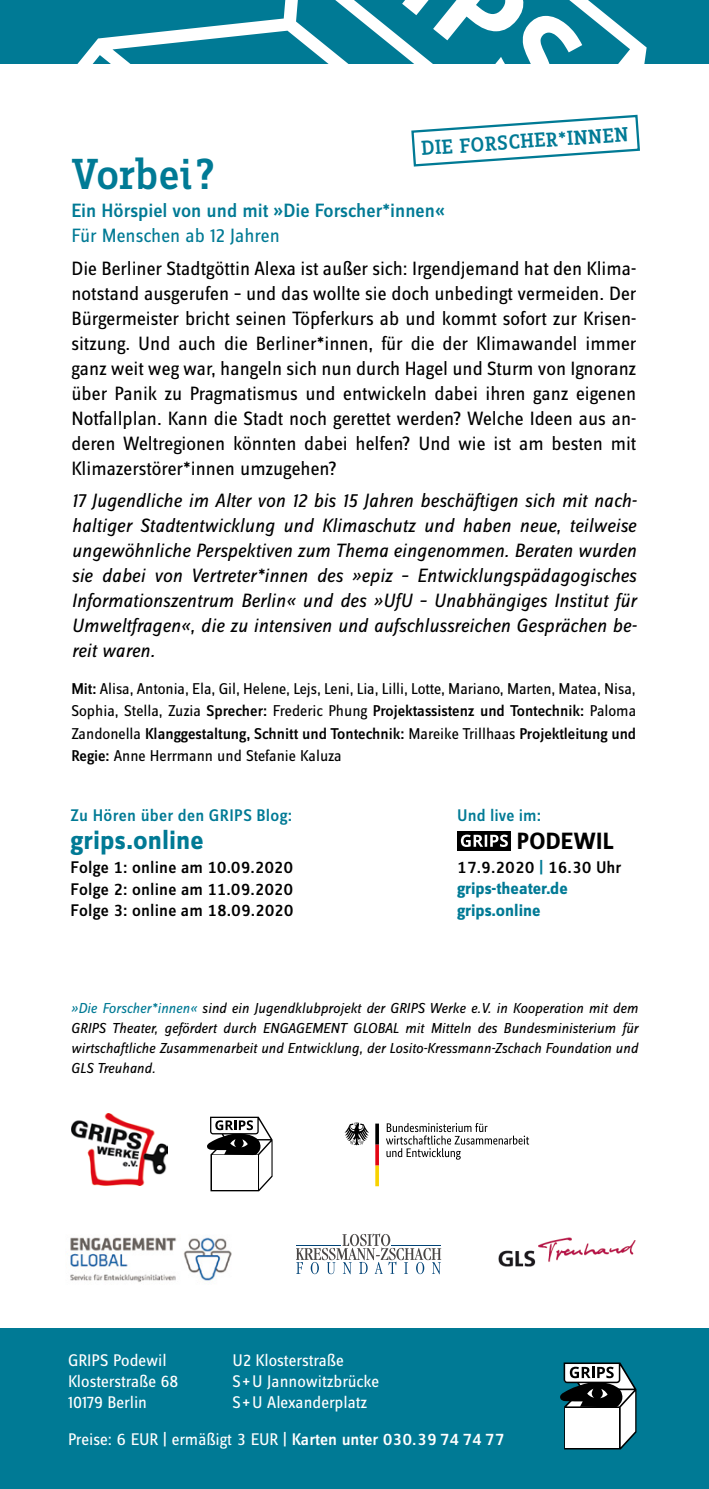
<style>
.page{position:relative;width:709px;height:1489px;background:#fff}
.page>*{position:absolute;margin:0;border:0;box-sizing:border-box;transform-origin:0 0}
.t1{font:500 45.25px "Zine Slab Dis OT";color:#007a95}
.t2{font:700 27.5px "Zine Sans Dis OT";color:#007a95}
.t3{font:700 24.5px "Zine Sans Dis OT";letter-spacing:.01em;color:#000}
.t4{font:500 21.25px "Zine Slab Dis OT";color:#007a95}
.t5{font:20px/25px "Zine Sans Dis OT";color:#000;text-align:justify}
.t6{font:italic 20px/25px "Zine Sans Dis OT";letter-spacing:-.005em;color:#000;text-align:justify}
.t7{font:500 20px "Zine Sans Display OT";color:#007a95}
.t8{font:20px "Zine Sans Dis OT";color:#007a95}
.t9{font:17.5px/21.2px "Zine Sans Dis OT";color:#fff}
.t10{font:500 17.5px/21.2px "Zine Sans Display OT";letter-spacing:.005em;color:#000;text-align:justify}
.t11{font:500 17.5px "Zine Sans Display OT";letter-spacing:.015em;color:#007a95}
.t12{font:700 17.5px/21.2px "Zine Sans Dis OT";color:#007a95}
.t13{font:500 16.25px/22.5px "Zine Sans Display OT";color:#000}
.t14{font:16.25px "Zine Sans Dis OT";letter-spacing:-.005em;color:#000}
.t15{font:italic 15px/20px "Zine Sans Dis OT";color:#000;text-align:justify}
.s1{font-family:"Zine Sans Display OT";font-weight:500}
.s2{font-family:"Zine Sans Dis OT";font-weight:400}
.s3{color:#007a95}
</style>
<div class="page">
<div style="left:0;top:0;width:709px;height:64px;background:#007a95"></div>
<svg style="left:77px;top:0;width:569px;height:64px"></svg>
<div style="left:0;top:1327px;width:709px;height:161px;background:#007a95"></div>
<svg style="left:207px;top:1116px;width:65px;height:75px"></svg>
<svg style="left:411px;top:114px;width:229px;height:53px"></svg>
<img style="left:71px;top:1113px;width:96px;height:72px">
<svg style="left:296px;top:1233px;width:145px;height:41px"></svg>
<div style="left:457px;top:831px;width:54px;height:19px;background:#000"></div>
<svg style="left:461px;top:834px;width:47px;height:13px"></svg>
<svg style="left:386px;top:1123px;width:143px;height:36px"></svg>
<svg style="left:375px;top:1123px;width:4px;height:63px"></svg>
<svg style="left:344px;top:1122px;width:25px;height:23px"></svg>
<img style="left:498px;top:1237px;width:138px;height:30px">
<img style="left:70px;top:1236px;width:162px;height:47px">
<svg style="left:560px;top:1362px;width:76px;height:87px;background:#93a2a5"></svg>
<p class="t4" style="left:421px;top:138px;width:208px;rotate:-4deg">DIE FORSCHER*INNEN</p>
<h1 class="t1" style="left:71px;top:151px;width:145px">Vorbei?</h1>
<p class="t7" style="left:71px;top:199px;width:375px">Ein Hörspiel von und mit »Die Forscher*innen«</p>
<p class="t8" style="left:71px;top:226px;width:210px">Für Menschen ab 12 Jahren</p>
<p class="t5" style="left:71px;top:256px;width:566px">Die Berliner Stadtgöttin Alexa ist außer sich: Irgendjemand hat den Klima&shy;notstand ausgerufen – und das wollte sie doch unbedingt vermeiden. Der Bürgermeister bricht seinen Töpferkurs ab und kommt sofort zur Krisen&shy;sitzung. Und auch die Berliner*innen, für die der Klimawandel immer ganz weit weg war, hangeln sich nun durch Hagel und Sturm von Ignoranz über Panik zu Pragmatismus und entwickeln dabei ihren ganz eigenen Notfallplan. Kann die Stadt noch gerettet werden? Welche Ideen aus an&shy;deren Weltregionen könnten dabei helfen? Und wie ist am besten mit Klimazerstörer*innen umzugehen?</p>
<p class="t6" style="left:71px;top:488px;width:567px">17 Jugendliche im Alter von 12 bis 15 Jahren beschäftigen sich mit nach&shy;haltiger Stadtentwicklung und Klimaschutz und haben neue, teilweise ungewöhnliche Perspektiven zum Thema eingenommen. Beraten wurden sie dabei von Vertreter*innen des »epiz – Entwicklungspädagogisches Informationszentrum Berlin« und des »UfU – Unabhängiges Institut für Umweltfragen«, die zu intensiven und aufschlussreichen Gesprächen be&shy;reit waren.</p>
<p class="t14" style="left:71px;top:680px;width:566px"><span class="s1">Mit:</span> Alisa, Antonia, Ela, Gil, Helene, Lejs, Leni, Lia, Lilli, Lotte, Mariano, Marten, Matea, Nisa,</p>
<p class="t13" style="left:71px;top:699px;width:566px"><span class="s2">Sophia, Stella, Zuzia</span> Sprecher: <span class="s2">Frederic Phung</span> Projektassistenz und Tontechnik: <span class="s2">Paloma<br>Zandonella</span> Klanggestaltung, Schnitt und Tontechnik: <span class="s2">Mareike Trillhaas</span> Projektleitung und</p>
<p class="t14" style="left:71px;top:748px;width:272px"><span class="s1">Regie:</span> Anne Herrmann und Stefanie Kaluza</p>
<p class="t11" style="left:71px;top:805px;width:223px">Zu Hören über den GRIPS Blog:</p>
<h2 class="t2" style="left:71px;top:825px;width:135px">grips.online</h2>
<p class="t10" style="left:71px;top:857px;width:225px">Folge 1: online am 10.09.2020<br>Folge 2: online am 11.09.2020<br>Folge 3: online am 18.09.2020</p>
<p class="t11" style="left:457px;top:805px;width:85px">Und live im:</p>
<p class="t3" style="left:517px;top:828px;width:99px">PODEWIL</p>
<p class="t10" style="left:457px;top:856px;width:166px">17.9.2020 <span class="s3">|</span> 16.30 Uhr</p>
<p class="t12" style="left:457px;top:878px;width:112px">grips-theater.de grips.online</p>
<p class="t15" style="left:71px;top:998px;width:569px"><span class="s3">»Die Forscher*innen«</span> sind ein Jugendklubprojekt der GRIPS Werke e.V. in Kooperation mit dem GRIPS Theater, gefördert durch ENGAGEMENT GLOBAL mit Mitteln des Bundesministerium für wirtschaftliche Zusammenarbeit und Entwicklung, der Losito-Kressmann-Zschach Foundation und GLS Treuhand.</p>
<p class="t9" style="left:68px;top:1349px;width:112px">GRIPS Podewil<br>Klosterstraße 68<br>10179 Berlin</p>
<p class="t9" style="left:232px;top:1349px;width:148px">U2 Klosterstraße<br>S + U Jannowitzbrücke<br>S + U Alexanderplatz</p>
<p class="t9" style="left:68px;top:1429px;width:438px">Preise: 6 EUR | ermäßigt 3 EUR | <span class="s1">Karten unter 030.39 74 74 77</span></p>
</div>
